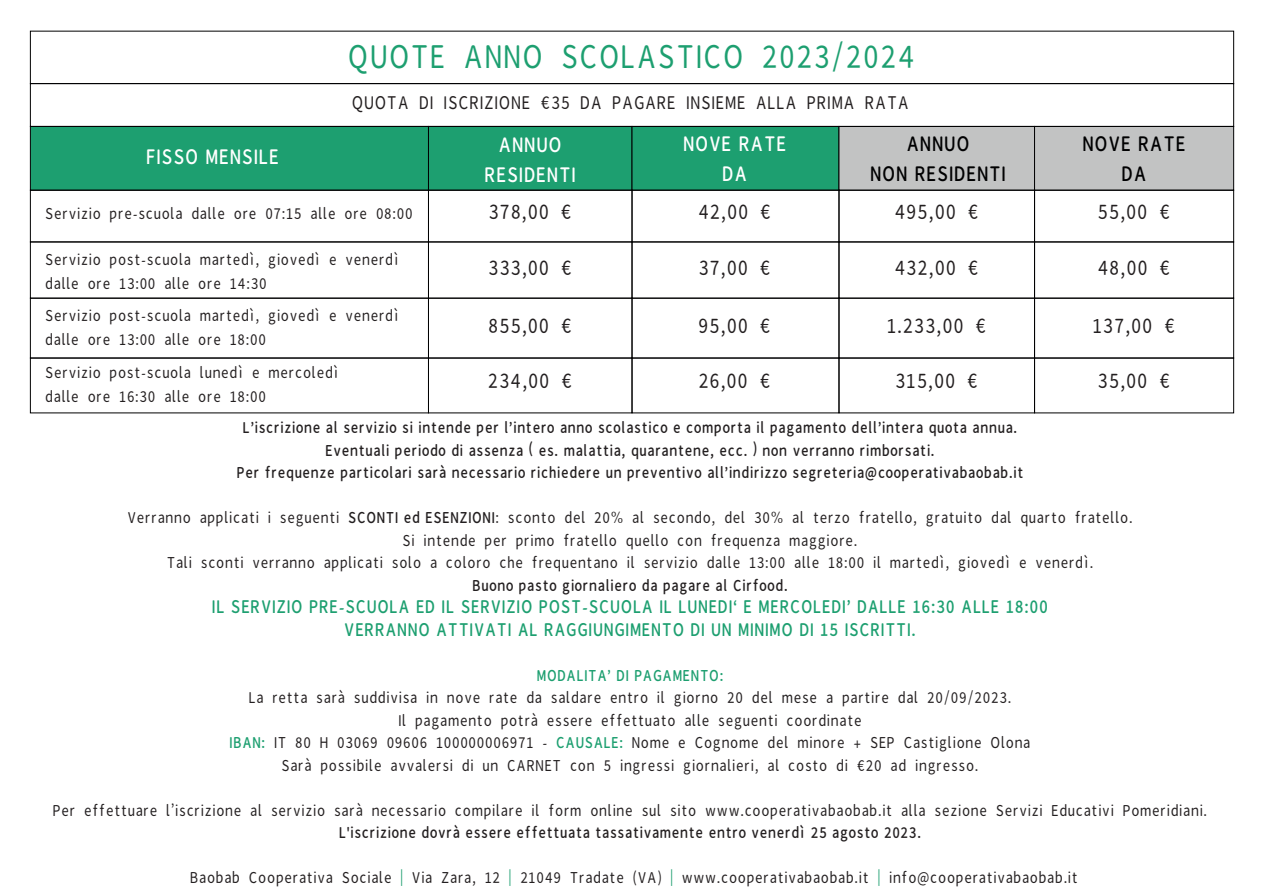
<style>
.page{position:relative;width:1263px;height:893px;background:#fff}
.page>*{position:absolute;margin:0;border:0;box-sizing:border-box;transform-origin:0 0}
.t1{font:37.5px "Social Font";color:#1d9f70}
.t2{font:24px "Social Font";color:#231f20}
.t3{font:700 24px/30px "Social Font";color:#fff;text-align:center}
.t4{font:700 24px/30px "Social Font";color:#000001;text-align:center}
.t5{font:700 21px/22.5px "Social Font";color:#1d9f70;text-align:center}
.t6{font:21px "Social Font";color:#231f20}
.t7{font:18px/22.5px "Social Font";color:#231f20}
.t8{font:700 18px/22.5px "Social Font";color:#231f20;text-align:center}
.t9{font:700 18px "Social Font";color:#1d9f70}
.s1{font-weight:700}
.s2{font-weight:700;color:#1d9f70}
.s3{color:#1d9f70}
</style>
<div class="page">
<div style="left:30px;top:126px;width:399px;height:65px;background:#1d9f70"></div>
<div style="left:428px;top:126px;width:204px;height:65px;background:#1d9f70;border:1px solid #000001"></div>
<div style="left:632px;top:126px;width:207px;height:65px;background:#1d9f70"></div>
<div style="left:839px;top:126px;width:196px;height:65px;background:#c2c3c3"></div>
<div style="left:1034px;top:126px;width:200px;height:65px;background:#c2c3c3;border:1px solid #000001"></div>
<div style="left:30px;top:190px;width:399px;height:52px;border:1px solid #000001"></div>
<div style="left:428px;top:190px;width:204px;height:52px;border:1px solid #000001"></div>
<div style="left:632px;top:190px;width:207px;height:52px;border:1px solid #000001"></div>
<div style="left:839px;top:190px;width:196px;height:52px;border:1px solid #000001"></div>
<div style="left:1034px;top:190px;width:200px;height:52px;border:1px solid #000001"></div>
<div style="left:30px;top:298px;width:399px;height:60px;border:1px solid #000001"></div>
<div style="left:428px;top:298px;width:204px;height:60px;border:1px solid #000001"></div>
<div style="left:632px;top:298px;width:207px;height:60px;border:1px solid #000001"></div>
<div style="left:839px;top:298px;width:196px;height:60px;border:1px solid #000001"></div>
<div style="left:1034px;top:298px;width:200px;height:60px;border:1px solid #000001"></div>
<div style="left:30px;top:358px;width:399px;height:55px;border:1px solid #000001"></div>
<div style="left:428px;top:358px;width:204px;height:55px;border:1px solid #000001"></div>
<div style="left:632px;top:358px;width:207px;height:55px;border:1px solid #000001"></div>
<div style="left:839px;top:358px;width:196px;height:55px;border:1px solid #000001"></div>
<div style="left:1034px;top:358px;width:200px;height:55px;border:1px solid #000001"></div>
<div style="left:30px;top:83px;width:1204px;height:44px;border:1px solid #000001"></div>
<h1 class="t1" style="left:347px;top:37px;width:570px">QUOTE ANNO SCOLASTICO 2023/2024</h1>
<h2 class="t3" style="left:146px;top:142px;width:135px">FISSO MENSILE</h2>
<p class="t6" style="left:351px;top:91px;width:559px">QUOTA DI ISCRIZIONE €35 DA PAGARE INSIEME ALLA PRIMA RATA</p>
<h2 class="t3" style="left:484px;top:130px;width:93px">ANNUO<br>RESIDENTI</h2>
<h2 class="t3" style="left:683px;top:129px;width:105px">NOVE RATE<br>DA</h2>
<h2 class="t4" style="left:870px;top:129px;width:138px">ANNUO<br>NON RESIDENTI</h2>
<h2 class="t4" style="left:1082px;top:129px;width:105px">NOVE RATE<br>DA</h2>
<p class="t7" style="left:45px;top:202px;width:369px">Servizio pre-scuola dalle ore 07:15 alle ore 08:00</p>
<p class="t7" style="left:45px;top:247px;width:356px;line-height:24px">Servizio post-scuola martedì, giovedì e venerdì dalle ore 13:00 alle ore 14:30</p>
<p class="t7" style="left:45px;top:304px;width:356px;line-height:24px">Servizio post-scuola martedì, giovedì e venerdì dalle ore 13:00 alle ore 18:00</p>
<p class="t7" style="left:45px;top:361px;width:296px;line-height:24px">Servizio post-scuola lunedì e mercoledì dalle ore 16:30 alle ore 18:00</p>
<h2 class="t2" style="left:488px;top:199px;width:86px">378,00 €</h2>
<h2 class="t2" style="left:488px;top:255px;width:86px">333,00 €</h2>
<h2 class="t2" style="left:488px;top:313px;width:86px">855,00 €</h2>
<h2 class="t2" style="left:488px;top:368px;width:87px">234,00 €</h2>
<h2 class="t2" style="left:698px;top:199px;width:75px">42,00 €</h2>
<h2 class="t2" style="left:894px;top:199px;width:87px">495,00 €</h2>
<h2 class="t2" style="left:1097px;top:199px;width:75px">55,00 €</h2>
<h2 class="t2" style="left:698px;top:255px;width:75px">37,00 €</h2>
<h2 class="t2" style="left:894px;top:255px;width:87px">432,00 €</h2>
<h2 class="t2" style="left:1097px;top:255px;width:75px">48,00 €</h2>
<h2 class="t2" style="left:698px;top:313px;width:75px">95,00 €</h2>
<h2 class="t2" style="left:698px;top:368px;width:75px">26,00 €</h2>
<h2 class="t2" style="left:886px;top:313px;width:102px">1.233,00 €</h2>
<h2 class="t2" style="left:895px;top:368px;width:85px">315,00 €</h2>
<h2 class="t2" style="left:1092px;top:313px;width:85px">137,00 €</h2>
<h2 class="t2" style="left:1097px;top:368px;width:75px">35,00 €</h2>
<p class="t8" style="left:236px;top:417px;width:789px">L’iscrizione al servizio si intende per l’intero anno scolastico e comporta il pagamento dell’intera quota annua.<br>Eventuali periodo di assenza ( es. malattia, quarantene, ecc. ) non verranno rimborsati.<br>Per frequenze particolari sarà necessario richiedere un preventivo all’indirizzo segreteria@cooperativabaobab.it</p>
<p class="t7" style="left:127px;top:506px;width:1007px;text-align:center">Verranno applicati i seguenti <span class="s1">SCONTI ed ESENZIONI</span>: sconto del 20% al secondo, del 30% al terzo fratello, gratuito dal quarto fratello.<br>Si intende per primo fratello quello con frequenza maggiore.<br>Tali sconti verranno applicati solo a coloro che frequentano il servizio dalle 13:00 alle 18:00 il martedì, giovedì e venerdì.</p>
<p class="t8" style="left:472px;top:574px;width:317px">Buono pasto giornaliero da pagare al Cirfood.</p>
<p class="t5" style="left:212px;top:596px;width:838px">IL SERVIZIO PRE-SCUOLA ED IL SERVIZIO POST-SCUOLA IL LUNEDI‘ E MERCOLEDI’ DALLE 16:30 ALLE 18:00<br>VERRANNO ATTIVATI AL RAGGIUNGIMENTO DI UN MINIMO DI 15 ISCRITTI.</p>
<p class="t9" style="left:536px;top:666px;width:189px">MODALITA’ DI PAGAMENTO:</p>
<p class="t7" style="left:229px;top:686px;width:803px;text-align:center">La retta sarà suddivisa in nove rate da saldare entro il giorno 20 del mese a partire dal 20/09/2023.<br>Il pagamento potrà essere effettuato alle seguenti coordinate<br><span class="s2">IBAN:</span> IT 80 H 03069 09606 100000006971 - <span class="s2">CAUSALE:</span> Nome e Cognome del minore + SEP Castiglione Olona Sarà possibile avvalersi di un CARNET con 5 ingressi giornalieri, al costo di €20 ad ingresso.</p>
<p class="t7" style="left:53px;top:799px;width:1156px">Per effettuare l’iscrizione al servizio sarà necessario compilare il form online sul sito www.cooperativabaobab.it alla sezione Servizi Educativi Pomeridiani.</p>
<p class="t8" style="left:339px;top:822px;width:584px">L'iscrizione dovrà essere effettuata tassativamente entro venerdì 25 agosto 2023.</p>
<p class="t7" style="left:190px;top:866px;width:890px">Baobab Cooperativa Sociale <span class="s3">|</span> Via Zara, 12 <span class="s3">|</span> 21049 Tradate (VA) <span class="s3">|</span> www.cooperativabaobab.it <span class="s3">|</span> info@cooperativabaobab.it</p>
</div>
